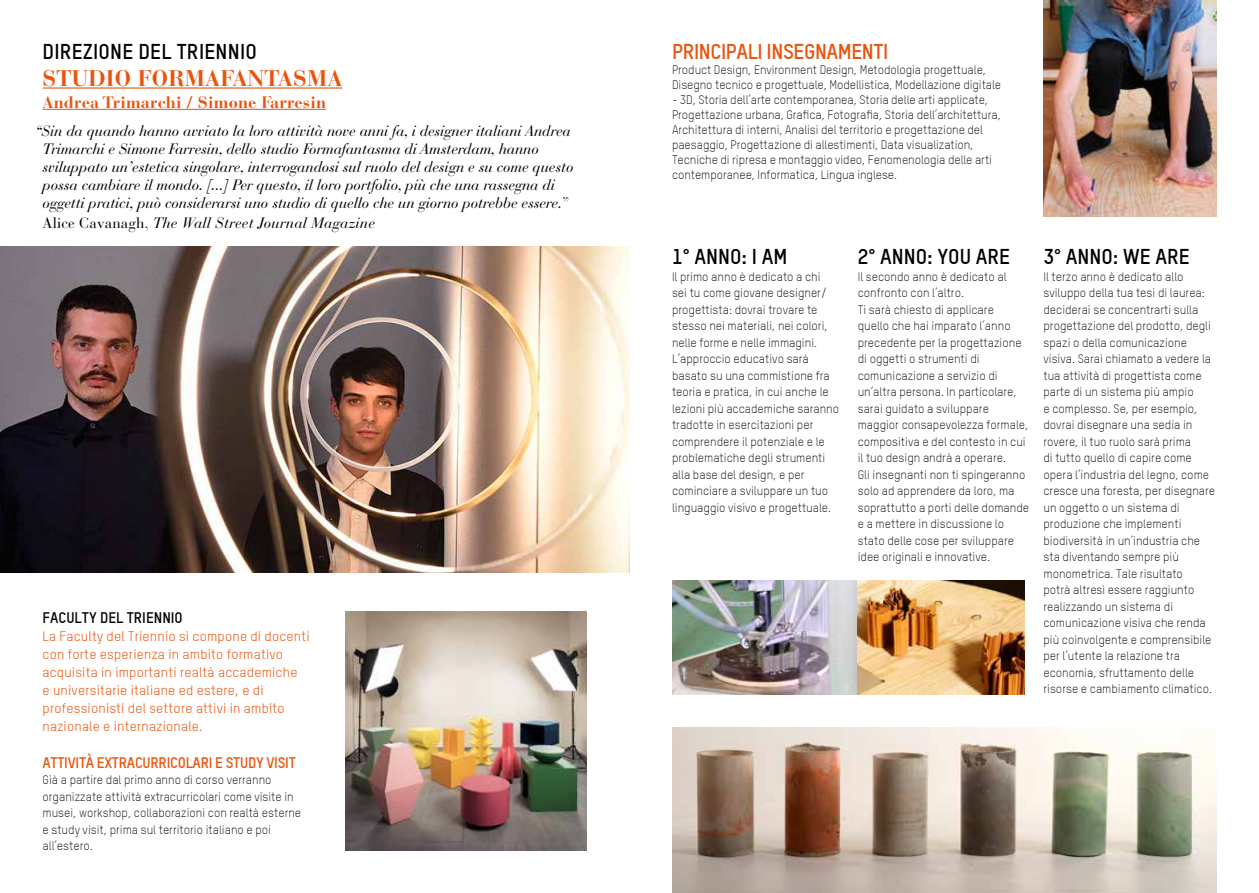
<style>
.page{position:relative;width:1259px;height:893px;background:#fff}
.page>*{position:absolute;margin:0;border:0;box-sizing:border-box;transform-origin:0 0}
.t1{font:700 22.5px "Bauer Bodoni Std";letter-spacing:.01em;color:#e9540d}
.t2{font:700 21px "TSTAR";letter-spacing:.005em;color:#000}
.t3{font:700 21px "TSTAR";letter-spacing:-.02em;color:#e9540d}
.t4{font:700 16.5px "Bauer Bodoni Std";letter-spacing:.01em;color:#e9540d}
.t5{font:italic 15px/18px "Bauer Bodoni Std";letter-spacing:-.01em;color:#000}
.t6{font:italic 15px "Bauer Bodoni Std";letter-spacing:.01em;color:#000}
.t7{font:700 15px "TSTAR";letter-spacing:-.02em;color:#e9540d}
.t8{font:700 15px "TSTAR";color:#000}
.t9{font:13.5px/18px "TSTAR";letter-spacing:.015em;color:#e9540d}
.t10{font:300 12px/16.5px "TSTAR";color:#000}
.s1{font-style:normal}
</style>
<div class="page">
<img style="left:1043px;top:0;width:173px;height:216px">
<img style="left:672px;top:727px;width:544px;height:166px">
<hr style="left:43px;top:87px;width:299px;height:2px;background:#e9540d">
<hr style="left:43px;top:109px;width:283px;height:1px;background:#e9540d">
<img style="left:346px;top:611px;width:241px;height:239px">
<img style="left:0;top:247px;width:629px;height:325px">
<img style="left:672px;top:581px;width:352px;height:113px">
<h2 class="t2" style="left:43px;top:38px;width:216px">DIREZIONE DEL TRIENNIO</h2>
<h1 class="t1" style="left:43px;top:64px;width:301px">STUDIO FORMAFANTASMA</h1>
<h3 class="t4" style="left:43px;top:92px;width:285px">Andrea Trimarchi / Simone Farresin</h3>
<p class="t5" style="left:43px;top:122px;width:532px;text-indent:-7px">“Sin da quando hanno avviato la loro attività nove anni fa, i designer italiani Andrea Trimarchi e Simone Farresin, dello studio Formafantasma di Amsterdam, hanno sviluppato un’estetica singolare, interrogandosi sul ruolo del design e su come questo possa cambiare il mondo. [...] Per questo, il loro portfolio, più che una rassegna di oggetti pratici, può considerarsi uno studio di quello che un giorno potrebbe essere.<span class="s1">”</span></p>
<p class="t6" style="left:43px;top:213px;width:334px"><span class="s1">Alice Cavanagh,</span> The Wall Street Journal Magazine</p>
<p class="t8" style="left:43px;top:608px;width:142px">FACULTY DEL TRIENNIO</p>
<p class="t9" style="left:43px;top:627px;width:269px">La Faculty del Triennio si compone di docenti con forte esperienza in ambito formativo acquisita in importanti realtà accademiche<br>e universitarie italiane ed estere, e di professionisti del settore attivi in ambito nazionale e internazionale.</p>
<p class="t7" style="left:43px;top:753px;width:255px">ATTIVITÀ EXTRACURRICOLARI E STUDY VISIT</p>
<p class="t10" style="left:43px;top:772px;width:260px">Già a partire dal primo anno di corso verranno organizzate attività extracurricolari come visite in musei, workshop, collaborazioni con realtà esterne e study visit, prima sul territorio italiano e poi all’estero.</p>
<h2 class="t3" style="left:672px;top:38px;width:218px">PRINCIPALI INSEGNAMENTI</h2>
<p class="t10" style="left:672px;top:62px;width:331px;line-height:15px">Product Design, Environment Design, Metodologia progettuale,<br>Disegno tecnico e progettuale, Modellistica, Modellazione digitale</p>
<p class="t10" style="left:672px;top:92px;width:330px;line-height:15px">- 3D, Storia dell’arte contemporanea, Storia delle arti applicate, Progettazione urbana, Grafica, Fotografia, Storia dell’architettura, Architettura di interni, Analisi del territorio e progettazione del paesaggio, Progettazione di allestimenti, Data visualization, Tecniche di ripresa e montaggio video, Fenomenologia delle arti contemporanee, Informatica, Lingua inglese.</p>
<h2 class="t2" style="left:672px;top:244px;width:117px">1° ANNO: I AM</h2>
<p class="t10" style="left:672px;top:268px;width:169px">Il primo anno è dedicato a chi<br>sei tu come giovane designer/ progettista: dovrai trovare te stesso nei materiali, nei colori, nelle forme e nelle immagini.<br>L’approccio educativo sarà basato su una commistione fra teoria e pratica, in cui anche le lezioni più accademiche saranno tradotte in esercitazioni per comprendere il potenziale e le problematiche degli strumenti alla base del design, e per cominciare a sviluppare un tuo linguaggio visivo e progettuale.</p>
<h2 class="t2" style="left:857px;top:244px;width:154px">2° ANNO: YOU ARE</h2>
<p class="t10" style="left:857px;top:268px;width:173px">Il secondo anno è dedicato al confronto con l’altro.<br>Ti sarà chiesto di applicare<br>quello che hai imparato l’anno precedente per la progettazione di oggetti o strumenti di comunicazione a servizio di un’altra persona. In particolare, sarai guidato a sviluppare maggior consapevolezza formale, compositiva e del contesto in cui il tuo design andrà a operare.<br>Gli insegnanti non ti spingeranno solo ad apprendere da loro, ma soprattutto a porti delle domande e a mettere in discussione lo stato delle cose per sviluppare idee originali e innovative.</p>
<h2 class="t2" style="left:1043px;top:244px;width:148px">3° ANNO: WE ARE</h2>
<p class="t10" style="left:1043px;top:268px;width:173px">Il terzo anno è dedicato allo sviluppo della tua tesi di laurea: deciderai se concentrarti sulla progettazione del prodotto, degli spazi o della comunicazione visiva. Sarai chiamato a vedere la tua attività di progettista come parte di un sistema più ampio<br>e complesso. Se, per esempio, dovrai disegnare una sedia in rovere, il tuo ruolo sarà prima<br>di tutto quello di capire come opera l’industria del legno, come cresce una foresta, per disegnare un oggetto o un sistema di produzione che implementi biodiversità in un’industria che sta diventando sempre più monometrica. Tale risultato<br>potrà altresì essere raggiunto realizzando un sistema di comunicazione visiva che renda più coinvolgente e comprensibile per l’utente la relazione tra economia, sfruttamento delle risorse e cambiamento climatico.</p>
</div>
